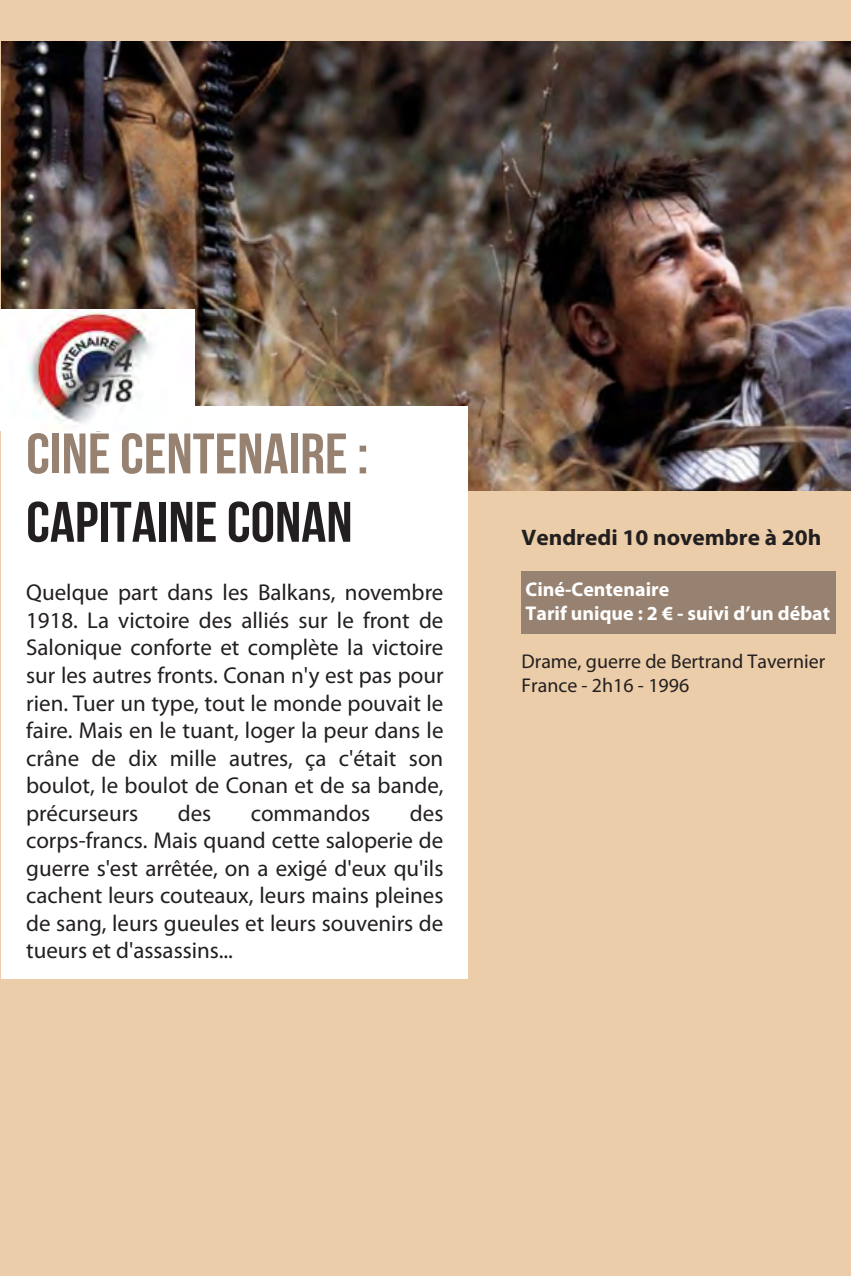
<style>
.page{position:relative;width:851px;height:1276px;background:#fff}
.page>*{position:absolute;margin:0;border:0;box-sizing:border-box;transform-origin:0 0}
.t1{font:57px "Bebas Neue";color:#978271;scale:1.08 1}
.t2{font:57px "Bebas Neue";color:#231f20;scale:1.08 1}
.t3{font:23.1px/27.6px "Myriad Pro";color:#231f20;text-align:justify}
.t4{font:700 22.5px "Myriad Pro";color:#231f20;scale:1.04 1}
.t5{font:19.8px/24px "Myriad Pro";color:#231f20}
.t6{font:700 19.8px/24px "Myriad Pro";color:#fff}
</style>
<div class="page">
<div style="left:0;top:0;width:850px;height:1276px;background:#ebcda9"></div>
<img style="left:2px;top:42px;width:848px;height:449px">
<div style="left:521px;top:571px;width:315px;height:62px;background:#978271"></div>
<div style="left:2px;top:406px;width:466px;height:573px;background:#fff"></div>
<img style="left:0;top:310px;width:195px;height:120px">
<h1 class="t1" style="left:26px;top:422px;width:318px">CINÉ CENTENAIRE :</h1>
<h1 class="t2" style="left:26px;top:491px;width:304px">CAPITAINE CONAN</h1>
<p class="t3" style="left:26px;top:578px;width:419px">Quelque part dans les Balkans, novembre 1918. La victoire des alliés sur le front de Salonique conforte et complète la victoire sur les autres fronts. Conan n'y est pas pour rien. Tuer un type, tout le monde pouvait le faire. Mais en le tuant, loger la peur dans le crâne de dix mille autres, ça c'était son boulot, le boulot de Conan et de sa bande, précurseurs</p>
<p class="t3" style="left:26px;top:799px;width:418px;text-indent:383px">des corps-francs. Mais quand cette saloperie de guerre s'est arrêtée, on a exigé d'eux qu'ils cachent leurs couteaux, leurs mains pleines de sang, leurs gueules et leurs souvenirs de tueurs et d'assassins...</p>
<p class="t3" style="left:178px;top:799px;width:35px">des</p>
<p class="t3" style="left:251px;top:799px;width:121px">commandos</p>
<p class="t4" style="left:521px;top:523px;width:290px">Vendredi 10 novembre à 20h</p>
<p class="t6" style="left:525px;top:577px;width:306px">Ciné-Centenaire<br>Tarif unique : 2 € - suivi d’un débat</p>
<p class="t5" style="left:521px;top:649px;width:305px">Drame, guerre de Bertrand Tavernier<br>France - 2h16 - 1996</p>
</div>
